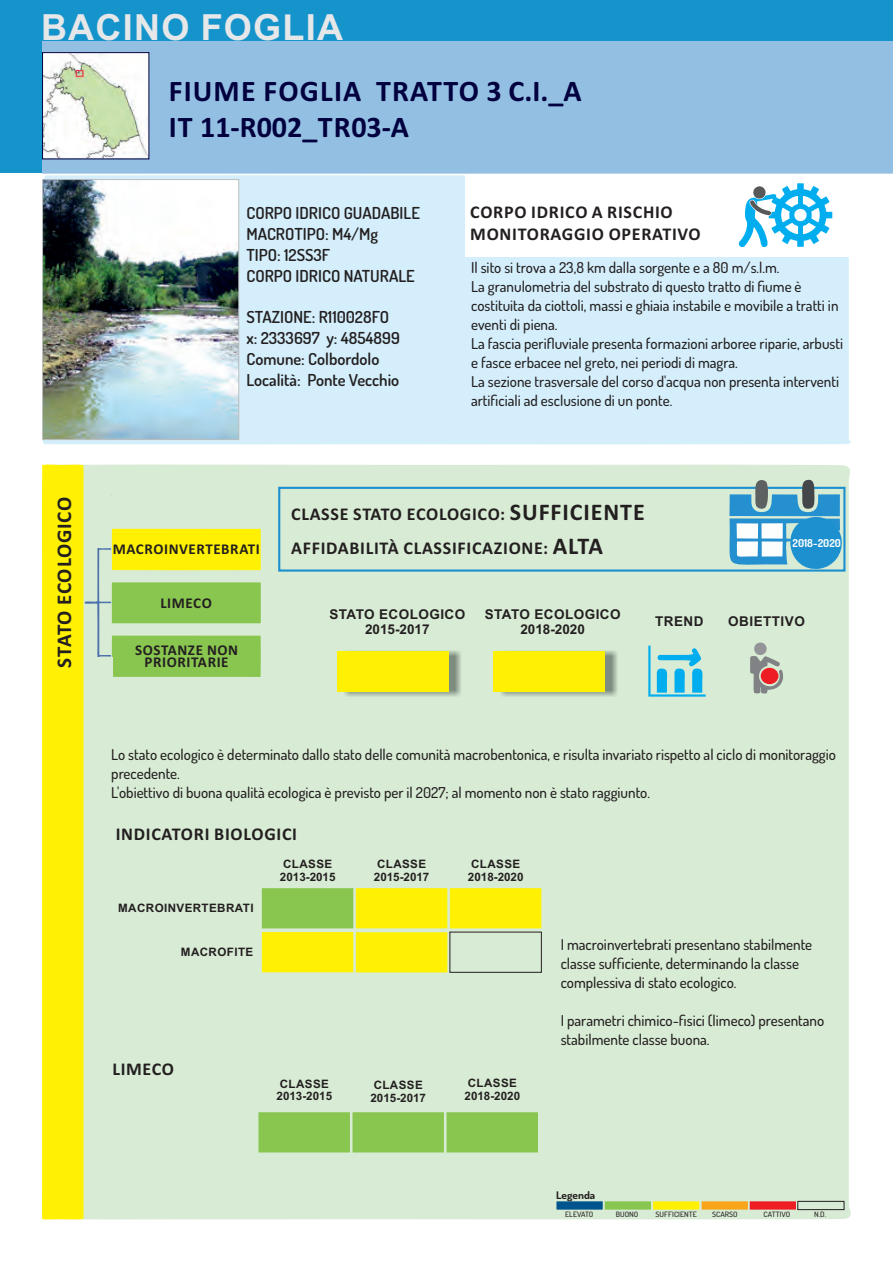
<style>
.page{position:relative;width:893px;height:1262px;background:#fff}
.page>*{position:absolute;margin:0;border:0;box-sizing:border-box;transform-origin:0 0}
.t1{font:700 36px "Arial";letter-spacing:.035em;color:#e6e7e9}
.t2{font:700 30px/36.6px "Calibri";letter-spacing:.04em;color:#02003e}
.t3{font:700 21px "Calibri";letter-spacing:.03em;color:#231f20}
.t4{font:700 18px/33.8px "Calibri";letter-spacing:.04em;color:#231f20}
.t5{font:600 16.5px/20.9px "Dosis";color:#231f20}
.t6{font:500 15px/18.9px "Dosis";color:#231f20}
.t7{font:700 15px/12.8px "Calibri";letter-spacing:.04em;color:#231f20;text-align:center}
.t8{font:700 13.5px/15.1px "Arial";letter-spacing:.035em;color:#231f20;text-align:center}
.t9{font:700 11.55px/12.9px "Arial";color:#231f20}
.t10{font:700 11.55px "Arial";letter-spacing:.035em;color:#231f20}
.t11{font:700 10.95px "Dosis";color:#fff}
.t12{font:700 10.5px "Dosis";color:#231f20;scale:1.09 1}
.t13{font:500 7.35px "Dosis";color:#231f20;scale:1.09 1}
.s1{font-size:24px}
</style>
<div class="page">
<div style="left:261px;top:464px;width:590px;height:755px;background:#d8ebd4"></div>
<div style="left:0;top:0;width:892px;height:173px;background:#1594cb"></div>
<div style="left:43px;top:41px;width:849px;height:132px;background:#93c0e2"></div>
<svg style="left:556px;top:1200px;width:288px;height:10px;background:#b6a766"></svg>
<div style="left:258px;top:1112px;width:92px;height:40px;background:#89c650"></div>
<div style="left:352px;top:1112px;width:92px;height:40px;background:#89c650"></div>
<div style="left:446px;top:1112px;width:92px;height:40px;background:#89c650"></div>
<div style="left:262px;top:932px;width:91px;height:40px;background:#fff101"></div>
<div style="left:356px;top:932px;width:91px;height:40px;background:#fff101"></div>
<div style="left:449px;top:932px;width:92px;height:40px;background:#d8ebd4"></div>
<div style="left:262px;top:888px;width:91px;height:40px;background:#89c650"></div>
<div style="left:356px;top:888px;width:91px;height:40px;background:#fff101"></div>
<div style="left:450px;top:888px;width:91px;height:40px;background:#fff101"></div>
<svg style="left:749px;top:641px;width:34px;height:53px;background:#b2bcb1"></svg>
<div style="left:760px;top:668px;width:18px;height:16px;background:#ee1d23;border-radius:50%"></div>
<img style="left:500px;top:650px;width:118px;height:47px">
<div style="left:493px;top:651px;width:112px;height:41px;background:#fff101"></div>
<img style="left:344px;top:650px;width:118px;height:47px">
<div style="left:337px;top:651px;width:112px;height:41px;background:#fff101"></div>
<div style="left:278px;top:487px;width:567px;height:84px;border:2px solid #1d90d0"></div>
<svg style="left:728px;top:478px;width:115px;height:95px;background:#73b4ce"></svg>
<svg style="left:42px;top:464px;width:219px;height:755px;background:#dae999"></svg>
<div style="left:42px;top:175px;width:809px;height:269px;background:#d4effb"></div>
<div style="left:465px;top:174px;width:427px;height:83px;background:#fff"></div>
<img style="left:44px;top:181px;width:193px;height:257px">
<div style="left:42px;top:179px;width:197px;height:261px;border:1px solid #bcbdc0"></div>
<img style="left:44px;top:54px;width:103px;height:103px">
<div style="left:42px;top:52px;width:107px;height:107px;border:1px solid #02003e"></div>
<svg style="left:738px;top:183px;width:94px;height:65px"></svg>
<svg style="left:648px;top:645px;width:58px;height:51px;background:#86d3de"></svg>
<div style="left:657px;top:655px;width:32px;height:5px;background:#00aeef;border-radius:3px"></div>
<div style="left:91px;top:657px;width:21px;height:56px;background:#d8ebd4"></div>
<div style="left:90px;top:489px;width:21px;height:59px;background:#d8ebd4"></div>
<p class="t1" style="left:41px;top:15px;width:303px">BACINO FOGLIA</p>
<p class="t2" style="left:169px;top:75px;width:414px">FIUME FOGLIA TRATTO 3 C.I._A<br>IT 11-R002_TR03-A</p>
<p class="t3" style="left:58px;top:667px;width:172px;rotate:-90deg">STATO ECOLOGICO</p>
<p class="t5" style="left:246px;top:203px;width:175px">CORPO IDRICO GUADABILE<br>MACROTIPO: M4/Mg<br>TIPO: 12SS3F<br>CORPO IDRICO NATURALE</p>
<p class="t5" style="left:246px;top:307px;width:155px">STAZIONE: R110028FO x: 2333697 y: 4854899<br>Comune: Colbordolo<br>Località: Ponte Vecchio</p>
<p class="t4" style="left:470px;top:202px;width:232px;line-height:22px">CORPO IDRICO A RISCHIO<br>MONITORAGGIO OPERATIVO</p>
<p class="t6" style="left:471px;top:259px;width:373px">Il sito si trova a 23,8 km dalla sorgente e a 80 m/s.l.m.<br>La granulometria del substrato di questo tratto di fiume è costituita da ciottoli, massi e ghiaia instabile e movibile a tratti in eventi di piena.<br>La fascia perifluviale presenta formazioni arboree riparie, arbusti e fasce erbacee nel greto, nei periodi di magra.<br>La sezione trasversale del corso d'acqua non presenta interventi artificiali ad esclusione di un ponte.</p>
<p class="t7" style="left:113px;top:544px;width:149px">MACROINVERTEBRATI</p>
<p class="t7" style="left:160px;top:598px;width:53px">LIMECO</p>
<p class="t7" style="left:135px;top:645px;width:105px">SOSTANZE NON<br>PRIORITARIE</p>
<p class="t4" style="left:291px;top:499px;width:355px">CLASSE STATO ECOLOGICO: <span class="s1">SUFFICIENTE<br></span>AFFIDABILITÀ CLASSIFICAZIONE: <span class="s1">ALTA</span></p>
<p class="t11" style="left:792px;top:537px;width:50px">2018-2020</p>
<p class="t8" style="left:329px;top:608px;width:137px">STATO ECOLOGICO<br>2015-2017</p>
<p class="t8" style="left:484px;top:608px;width:137px">STATO ECOLOGICO<br>2018-2020</p>
<p class="t8" style="left:655px;top:615px;width:50px">TREND</p>
<p class="t8" style="left:728px;top:615px;width:78px">OBIETTIVO</p>
<p class="t6" style="left:111px;top:746px;width:726px">Lo stato ecologico è determinato dallo stato delle comunità macrobentonica, e risulta invariato rispetto al ciclo di monitoraggio precedente.<br>L'obiettivo di buona qualità ecologica è previsto per il 2027; al momento non è stato raggiunto.</p>
<p class="t4" style="left:116px;top:818px;width:183px">INDICATORI BIOLOGICI</p>
<p class="t9" style="left:280px;top:859px;width:57px">CLASSE<br>2013-2015</p>
<p class="t9" style="left:374px;top:859px;width:57px">CLASSE<br>2015-2017</p>
<p class="t9" style="left:468px;top:859px;width:57px">CLASSE<br>2018-2020</p>
<p class="t10" style="left:118px;top:904px;width:137px">MACROINVERTEBRATI</p>
<p class="t10" style="left:181px;top:948px;width:74px">MACROFITE</p>
<p class="t6" style="left:560px;top:936px;width:253px">I macroinvertebrati presentano stabilmente classe sufficiente, determinando la classe complessiva di stato ecologico.</p>
<p class="t6" style="left:560px;top:1012px;width:265px">I parametri chimico-fisici (limeco) presentano stabilmente classe buona.</p>
<p class="t4" style="left:112px;top:1053px;width:63px">LIMECO</p>
<p class="t9" style="left:276px;top:1078px;width:57px">CLASSE<br>2013-2015</p>
<p class="t9" style="left:370px;top:1079px;width:57px">CLASSE<br>2015-2017</p>
<p class="t9" style="left:464px;top:1078px;width:57px">CLASSE<br>2018-2020</p>
<p class="t12" style="left:556px;top:1189px;width:37px">Legenda</p>
<p class="t13" style="left:565px;top:1211px;width:27px">ELEVATO</p>
<p class="t13" style="left:615px;top:1211px;width:22px">BUONO</p>
<p class="t13" style="left:655px;top:1211px;width:39px">SUFFICIENTE</p>
<p class="t13" style="left:712px;top:1211px;width:25px">SCARSO</p>
<p class="t13" style="left:763px;top:1211px;width:26px">CATTIVO</p>
<p class="t13" style="left:814px;top:1211px;width:12px">N.D.</p>
</div>
